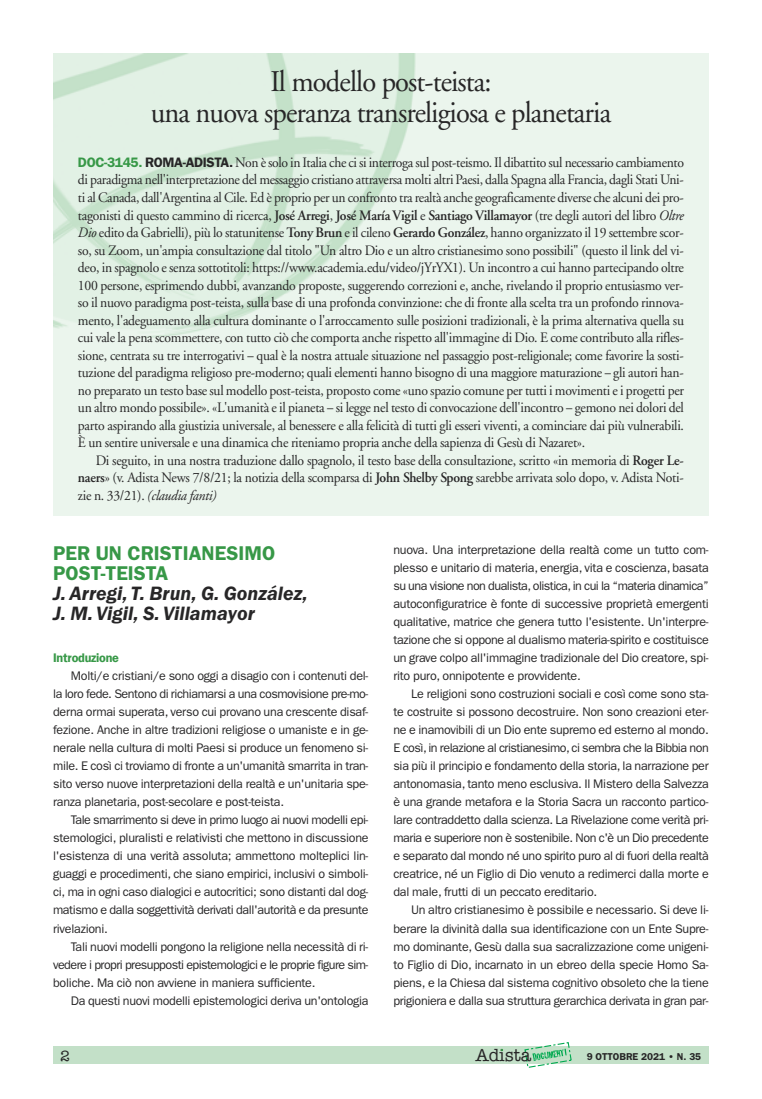
<style>
.page{position:relative;width:762px;height:1099px;background:#fff}
.page>*{position:absolute;margin:0;border:0;box-sizing:border-box;transform-origin:0 0}
.t1{font:30px/31.2px "Adobe Garamond";letter-spacing:-.03em;color:#272627;text-align:center;scale:.95 1}
.t2{font:italic 600 20px/20px "Franklin Gothic LT";color:#272627}
.t3{font:600 20px/20px "Franklin Gothic LT";color:#379847}
.t4{font:500 17.62px "American Typewriter LT";letter-spacing:-.005em;color:#272627}
.t5{font:500 15px "American Typewriter LT";color:#272627}
.t6{font:14.38px/17.5px "Adobe Garamond";letter-spacing:-.02em;color:#272627;text-align:justify;scale:.95 1}
.t7{font:12.5px/18px "Franklin Gothic LT";letter-spacing:-.02em;color:#272627;text-align:justify}
.t8{font:600 12.5px "Franklin Gothic LT";letter-spacing:-.02em;color:#379847}
.t9{font:600 10px "Franklin Gothic LT";letter-spacing:-.005em;color:#272627}
.s1{font-family:"Franklin Gothic LT";font-weight:600;font-size:13.75px;color:#379847}
.s2{font-family:"Franklin Gothic LT";font-weight:600;font-size:13.75px}
.s3{font-weight:600}
.s4{font-style:italic}
.s5{font-family:"Franklin Gothic LT";font-size:12.5px}
</style>
<div class="page">
<div style="left:53px;top:1045px;width:656px;height:18px;background:#c3e0c8"></div>
<svg style="left:524px;top:1042px;width:48px;height:26px"></svg>
<div style="left:53px;top:53px;width:656px;height:462px;background:#ebf5ed"></div>
<img style="left:53px;top:53px;width:363px;height:285px">
<h1 class="t1" style="left:151px;top:68px;width:486px">Il modello post-teista:<br>una nuova speranza transreligiosa e planetaria</h1>
<p class="t6" style="left:78px;top:155px;width:639px"><span class="s1">DOC-3145.</span> <span class="s2">ROMA-ADISTA.</span> Non è solo in Italia che ci si interroga sul post-teismo. Il dibattito sul necessario cambiamento di paradigma nell'interpretazione del messaggio cristiano attraversa molti altri Paesi, dalla Spagna alla Francia, dagli Stati Uni&shy;ti al Canada, dall'Argentina al Cile. Ed è proprio per un confronto tra realtà anche geograficamente diverse che alcuni dei pro&shy;tagonisti di questo cammino di ricerca, <span class="s3">José Arregi</span>, <span class="s3">José María Vigil</span> e <span class="s3">Santiago Villamayor</span> (tre degli autori del libro <span class="s4">Oltre Dio</span> edito da Gabrielli), più lo statunitense <span class="s3">Tony Brun</span> e il cileno <span class="s3">Gerardo González</span>, hanno organizzato il 19 settembre scor&shy;so, su Zoom, un'ampia consultazione dal titolo "Un altro Dio e un altro cristianesimo sono possibili" (questo il link del vi&shy;deo, in spagnolo e senza sottotitoli: https://www.academia.edu/video/jYrYX1). Un incontro a cui hanno partecipando oltre 100 persone, esprimendo dubbi, avanzando proposte, suggerendo correzioni e, anche, rivelando il proprio entusiasmo ver&shy;so il nuovo paradigma post-teista, sulla base di una profonda convinzione: che di fronte alla scelta tra un profondo rinnova&shy;mento, l'adeguamento alla cultura dominante o l'arroccamento sulle posizioni tradizionali, è la prima alternativa quella su cui vale la pena scommettere, con tutto ciò che comporta anche rispetto all'immagine di Dio. E come contributo alla rifles&shy;sione, centrata su tre interrogativi <span class="s5">–</span> qual è la nostra attuale situazione nel passaggio post-religionale; come favorire la sosti&shy;tuzione del paradigma religioso pre-moderno; quali elementi hanno bisogno di una maggiore maturazione <span class="s5">–</span> gli autori han&shy;no preparato un testo base sul modello post-teista, proposto come «uno spazio comune per tutti i movimenti e i progetti per un altro mondo possibile». «L'umanità e il pianeta <span class="s5">–</span> si legge nel testo di convocazione dell'incontro <span class="s5">–</span> gemono nei dolori del parto aspirando alla giustizia universale, al benessere e alla felicità di tutti gli esseri viventi, a cominciare dai più vulnerabili.<br>È un sentire universale e una dinamica che riteniamo propria anche della sapienza di Gesù di Nazaret».</p>
<p class="t6" style="left:78px;top:452px;width:639px;text-indent:18px">Di seguito, in una nostra traduzione dallo spagnolo, il testo base della consultazione, scritto «in memoria di <span class="s3">Roger Le&shy;naers</span>» (v. Adista News 7/8/21; la notizia della scomparsa di <span class="s3">John Shelby Spong</span> sarebbe arrivata solo dopo, v. Adista Noti&shy;zie n. 33/21). <span class="s4">(claudia fanti)</span></p>
<h2 class="t3" style="left:53px;top:544px;width:223px">PER UN CRISTIANESIMO<br>POST-TEISTA</h2>
<h2 class="t2" style="left:53px;top:585px;width:256px">J. Arregi, T. Brun, G. González,<br>J. M. Vigil, S. Villamayor</h2>
<p class="t8" style="left:53px;top:653px;width:67px">Introduzione</p>
<p class="t7" style="left:53px;top:668px;width:317px;text-indent:18px">Molti/e cristiani/e sono oggi a disagio con i contenuti del&shy;la loro fede. Sentono di richiamarsi a una cosmovisione pre-mo&shy;derna ormai superata, verso cui provano una crescente disaf&shy;fezione. Anche in altre tradizioni religiose o umaniste e in ge&shy;nerale nella cultura di molti Paesi si produce un fenomeno si&shy;mile. E così ci troviamo di fronte a un'umanità smarrita in tran&shy;sito verso nuove interpretazioni della realtà e un'unitaria spe&shy;ranza planetaria, post-secolare e post-teista.</p>
<p class="t7" style="left:53px;top:812px;width:317px;text-indent:18px">Tale smarrimento si deve in primo luogo ai nuovi modelli epi&shy;stemologici, pluralisti e relativisti che mettono in discussione l'esistenza di una verità assoluta; ammettono molteplici lin&shy;guaggi e procedimenti, che siano empirici, inclusivi o simboli&shy;ci, ma in ogni caso dialogici e autocritici; sono distanti dal dog&shy;matismo e dalla soggettività derivati dall'autorità e da presunte rivelazioni.</p>
<p class="t7" style="left:53px;top:938px;width:317px;text-indent:18px">Tali nuovi modelli pongono la religione nella necessità di ri&shy;vedere i propri presupposti epistemologici e le proprie figure sim&shy;boliche. Ma ciò non avviene in maniera sufficiente.</p>
<p class="t7" style="left:71px;top:992px;width:299px">Da questi nuovi modelli epistemologici deriva un'ontologia</p>
<p class="t7" style="left:393px;top:542px;width:317px">nuova. Una interpretazione della realtà come un tutto com&shy;plesso e unitario di materia, energia, vita e coscienza, basata su una visione non dualista, olistica, in cui la “materia dinamica” autoconfiguratrice è fonte di successive proprietà emergenti qualitative, matrice che genera tutto l'esistente. Un'interpre&shy;tazione che si oppone al dualismo materia-spirito e costituisce un grave colpo all'immagine tradizionale del Dio creatore, spi&shy;rito puro, onnipotente e provvidente.</p>
<p class="t7" style="left:393px;top:686px;width:317px;text-indent:18px">Le religioni sono costruzioni sociali e così come sono sta&shy;te costruite si possono decostruire. Non sono creazioni eter&shy;ne e inamovibili di un Dio ente supremo ed esterno al mondo.<br>E così, in relazione al cristianesimo, ci sembra che la Bibbia non sia più il principio e fondamento della storia, la narrazione per antonomasia, tanto meno esclusiva. Il Mistero della Salvezza è una grande metafora e la Storia Sacra un racconto partico&shy;lare contraddetto dalla scienza. La Rivelazione come verità pri&shy;maria e superiore non è sostenibile. Non c'è un Dio precedente e separato dal mondo né uno spirito puro al di fuori della realtà creatrice, né un Figlio di Dio venuto a redimerci dalla morte e dal male, frutti di un peccato ereditario.</p>
<p class="t7" style="left:393px;top:902px;width:317px;text-indent:18px">Un altro cristianesimo è possibile e necessario. Si deve li&shy;berare la divinità dalla sua identificazione con un Ente Supre&shy;mo dominante, Gesù dalla sua sacralizzazione come unigeni&shy;to Figlio di Dio, incarnato in un ebreo della specie Homo Sa&shy;piens, e la Chiesa dal sistema cognitivo obsoleto che la tiene prigioniera e dalla sua struttura gerarchica derivata in gran par-</p>
<p class="t5" style="left:60px;top:1049px;width:11px">2</p>
<h3 class="t4" style="left:475px;top:1047px;width:58px">Adista</h3>
<p class="t9" style="left:587px;top:1053px;width:116px">9 OTTOBRE 2021 • N. 35</p>
</div>
